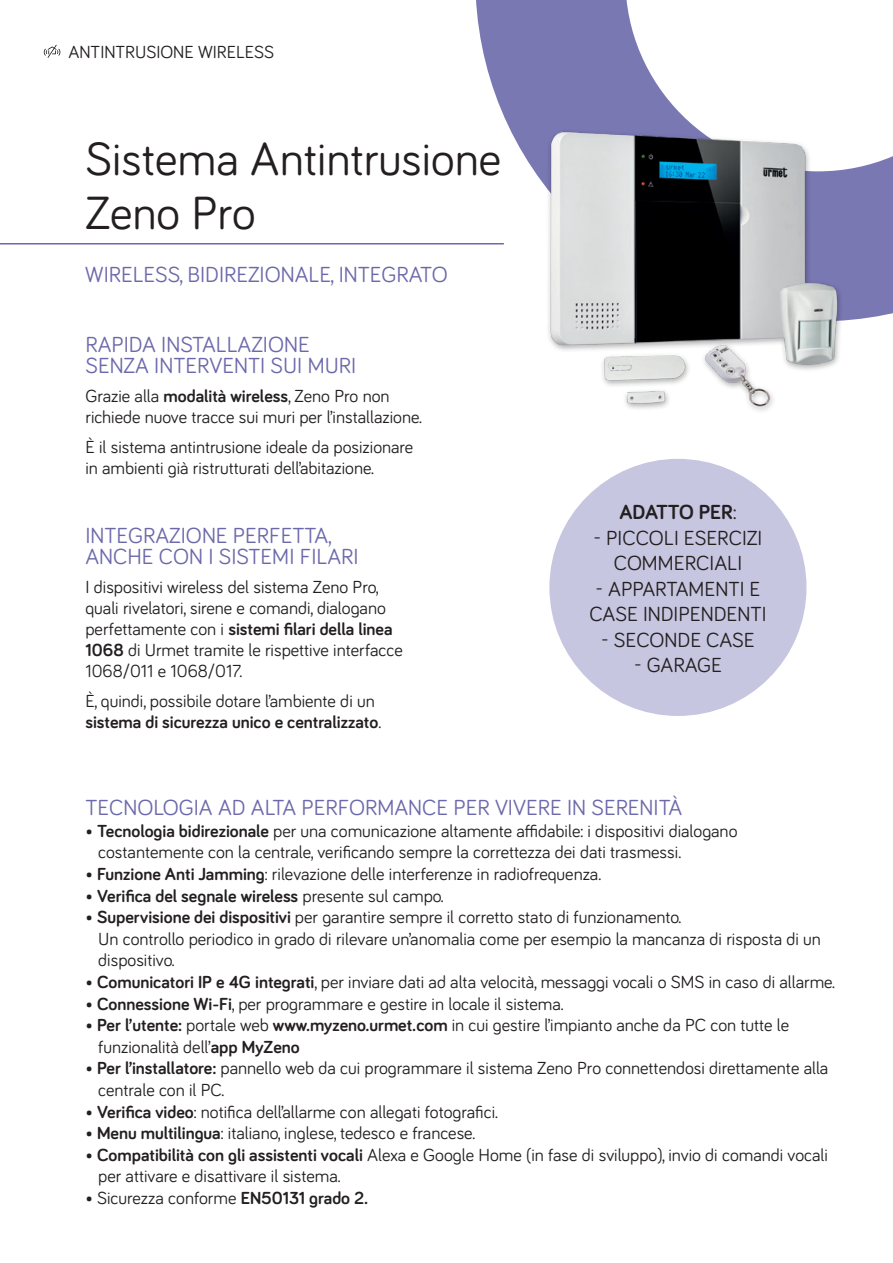
<style>
.page{position:relative;width:893px;height:1263px;background:#fff}
.page>*{position:absolute;margin:0;border:0;box-sizing:border-box;transform-origin:0 0}
.t1{font:48px/54px "Bariol";color:#231f20}
.t2{font:22.5px/21px "Bariol";color:#6c69ab}
.t3{font:21px/25.5px "Bariol";color:#231f20;text-align:center}
.t4{font:700 21px "Bariol";color:#231f20}
.t5{font:18px/21px "Bariol";color:#231f20}
.t6{font:700 18px "Bariol";color:#231f20}
.s1{font-weight:700}
.s2{font-weight:400}
</style>
<div class="page">
<hr style="left:0;top:243px;width:504px;height:1px;background:#6c69ab">
<svg style="left:44px;top:45px;width:16px;height:13px"></svg>
<svg style="left:476px;top:0;width:193px;height:101px;fill:#7a78b3"></svg>
<img style="left:436px;top:101px;width:457px;height:310px">
<div style="left:549px;top:459px;width:257px;height:257px;background:#c7c6e0;border-radius:50%"></div>
<p class="t5" style="left:68px;top:40px;width:207px">ANTINTRUSIONE WIRELESS</p>
<h1 class="t1" style="left:85px;top:130px;width:417px">Sistema Antintrusione<br>Zeno Pro</h1>
<p class="t2" style="left:85px;top:263px;width:364px">WIRELESS, BIDIREZIONALE, INTEGRATO</p>
<p class="t2" style="left:85px;top:332px;width:272px">RAPIDA INSTALLAZIONE<br>SENZA INTERVENTI SUI MURI</p>
<p class="t5" style="left:85px;top:385px;width:338px">Grazie alla <span class="s1">modalità wireless</span>, Zeno Pro non richiede nuove tracce sui muri per l’installazione.</p>
<p class="t5" style="left:85px;top:435px;width:329px">È il sistema antintrusione ideale da posizionare in ambienti già ristrutturati dell’abitazione.</p>
<p class="t2" style="left:85px;top:524px;width:275px">INTEGRAZIONE PERFETTA,<br>ANCHE CON I SISTEMI FILARI</p>
<p class="t5" style="left:85px;top:576px;width:319px">I dispositivi wireless del sistema Zeno Pro, quali rivelatori, sirene e comandi, dialogano perfettamente con i <span class="s1">sistemi filari della linea 1068</span> di Urmet tramite le rispettive interfacce 1068/011 e 1068/017.</p>
<p class="t5" style="left:85px;top:689px;width:297px">È, quindi, possibile dotare l’ambiente di un <span class="s1">sistema di sicurezza unico e centralizzato</span>.</p>
<p class="t4" style="left:619px;top:498px;width:118px">ADATTO PER<span class="s2">:</span></p>
<p class="t3" style="left:594px;top:524px;width:170px">- PICCOLI ESERCIZI<br>COMMERCIALI</p>
<p class="t3" style="left:589px;top:575px;width:179px;text-align:left">- APPARTAMENTI E<br>CASE INDIPENDENTI</p>
<p class="t3" style="left:601px;top:626px;width:155px">- SECONDE CASE</p>
<p class="t3" style="left:634px;top:651px;width:89px">- GARAGE</p>
<p class="t2" style="left:85px;top:796px;width:598px">TECNOLOGIA AD ALTA PERFORMANCE PER VIVERE IN SERENITÀ</p>
<p class="t5" style="left:98px;top:819px;width:641px;line-height:21.6px;text-indent:-13px">• <span class="s1">Tecnologia bidirezionale</span> per una comunicazione altamente affidabile: i dispositivi dialogano costantemente con la centrale, verificando sempre la correttezza dei dati trasmessi.</p>
<p class="t5" style="left:85px;top:862px;width:517px"><span class="s1">• Funzione Anti Jamming</span>: rilevazione delle interferenze in radiofrequenza.</p>
<p class="t6" style="left:85px;top:883px;width:360px">• Verifica del segnale wireless <span class="s2">presente sul campo.</span></p>
<p class="t5" style="left:98px;top:905px;width:724px;line-height:21.6px;text-indent:-13px"><span class="s1">• Supervisione dei dispositivi</span> per garantire sempre il corretto stato di funzionamento.<br>Un controllo periodico in grado di rilevare un’anomalia come per esempio la mancanza di risposta di un dispositivo.</p>
<p class="t5" style="left:85px;top:970px;width:751px"><span class="s1">• Comunicatori IP e 4G integrati</span>, per inviare dati ad alta velocità, messaggi vocali o SMS in caso di allarme.</p>
<p class="t5" style="left:85px;top:992px;width:480px"><span class="s1">• Connessione Wi-Fi</span>, per programmare e gestire in locale il sistema.</p>
<p class="t5" style="left:98px;top:1013px;width:692px;line-height:21.6px;text-indent:-13px"><span class="s1">• Per l’utente:</span> portale web <span class="s1">www.myzeno.urmet.com</span> in cui gestire l’impianto anche da PC con tutte le funzionalità dell’<span class="s1">app MyZeno</span></p>
<p class="t5" style="left:98px;top:1057px;width:732px;line-height:21.6px;text-indent:-13px"><span class="s1">• Per l’installatore:</span> pannello web da cui programmare il sistema Zeno Pro connettendosi direttamente alla centrale con il PC.</p>
<p class="t5" style="left:85px;top:1100px;width:414px"><span class="s1">• Verifica video</span>: notifica dell’allarme con allegati fotografici.</p>
<p class="t5" style="left:85px;top:1122px;width:391px"><span class="s1">• Menu multilingua</span>: italiano, inglese, tedesco e francese.</p>
<p class="t5" style="left:98px;top:1143px;width:731px;line-height:21.6px;text-indent:-13px"><span class="s1">• Compatibilità con gli assistenti vocali</span> Alexa e Google Home (in fase di sviluppo), invio di comandi vocali per attivare e disattivare il sistema.</p>
<p class="t5" style="left:85px;top:1186px;width:284px"><span class="s1">•</span> Sicurezza conforme <span class="s1">EN50131 grado 2.</span></p>
</div>
